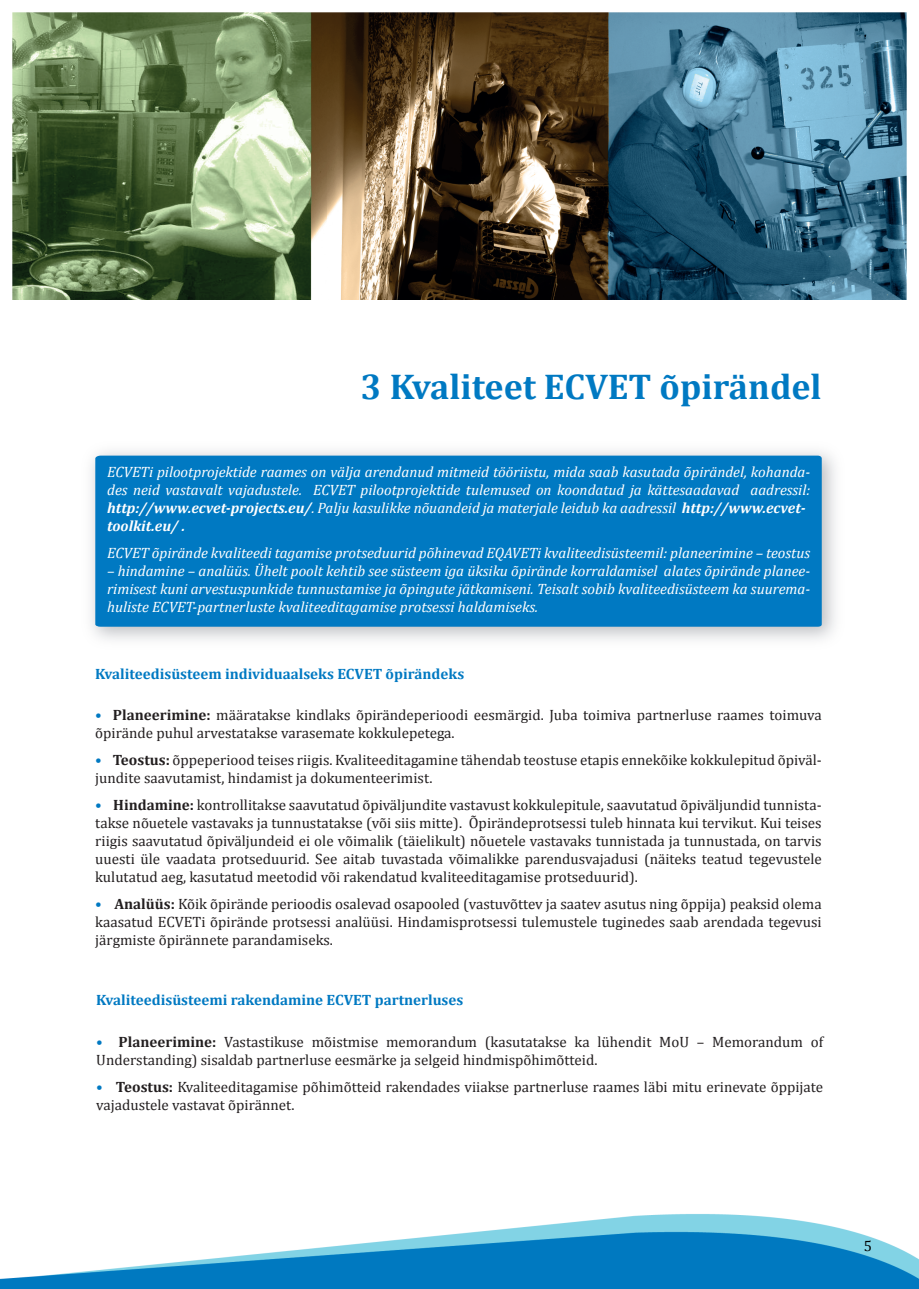
<style>
.page{position:relative;width:919px;height:1289px;background:#fff}
.page>*{position:absolute;margin:0;border:0;box-sizing:border-box;transform-origin:0 0}
.t1{font:700 36px "Cambria";color:#0079c2}
.t2{font:15px/18px "Cambria";color:#231f20}
.t3{font:italic 15px/18px "Cambria";color:#fff}
.t4{font:700 15px "Cambria";color:#0079c2}
.t5{font:15px "Cambria";color:#000001}
.s1{font-weight:700}
.s2{color:#0079c2}
</style>
<div class="page">
<img style="left:13px;top:13px;width:893px;height:286px">
<img style="left:0;top:1214px;width:918px;height:74px">
<img style="left:90px;top:450px;width:746px;height:190px">
<div style="left:95px;top:455px;width:726px;height:171px;background:#0079c2"></div>
<h1 class="t1" style="left:360px;top:361px;width:463px">3 Kvaliteet ECVET õpirändel</h1>
<p class="t3" style="left:107px;top:462px;width:704px">ECVETi pilootprojektide raames on välja arendanud mitmeid tööriistu, mida saab kasutada õpirändel, kohanda&shy;des neid vastavalt vajadustele. ECVET pilootprojektide tulemused on koondatud ja kättesaadavad aadressil: <span class="s1">http://www.ecvet-projects.eu/</span>. Palju kasulikke nõuandeid ja materjale leidub ka aadressil <span class="s1">http://www.ecvet&shy;toolkit.eu/ .</span></p>
<p class="t3" style="left:107px;top:543px;width:704px">ECVET õpirände kvaliteedi tagamise protseduurid põhinevad EQAVETi kvaliteedisüsteemil: planeerimine – teostus</p>
<p class="t3" style="left:107px;top:561px;width:704px;text-align:justify">– hindamine – analüüs. Ühelt poolt kehtib see süsteem iga üksiku õpirände korraldamisel alates õpirände planee&shy;rimisest kuni arvestuspunkide tunnustamise ja õpingute jätkamiseni. Teisalt sobib kvaliteedisüsteem ka suurema&shy;huliste ECVET-partnerluste kvaliteeditagamise protsessi haldamiseks.</p>
<p class="t4" style="left:95px;top:663px;width:370px">Kvaliteedisüsteem individuaalseks ECVET õpirändeks</p>
<p class="t2" style="left:95px;top:706px;width:727px"><span class="s2">•</span> <span class="s1">Planeerimine:</span> määratakse kindlaks õpirändeperioodi eesmärgid. Juba toimiva partnerluse raames toimuva õpirände puhul arvestatakse varasemate kokkulepetega.</p>
<p class="t2" style="left:95px;top:751px;width:728px"><span class="s2">•</span> <span class="s1">Teostus:</span> õppeperiood teises riigis. Kvaliteeditagamine tähendab teostuse etapis ennekõike kokkulepitud õpiväl&shy;jundite saavutamist, hindamist ja dokumenteerimist.</p>
<p class="t2" style="left:95px;top:796px;width:728px;text-align:justify"><span class="s2">•</span> <span class="s1">Hindamine:</span> kontrollitakse saavutatud õpiväljundite vastavust kokkulepitule, saavutatud õpiväljundid tunnista&shy;takse nõuetele vastavaks ja tunnustatakse (või siis mitte). Õpirändeprotsessi tuleb hinnata kui tervikut. Kui teises riigis saavutatud õpiväljundeid ei ole võimalik (täielikult) nõuetele vastavaks tunnistada ja tunnustada, on tarvis uuesti üle vaadata protseduurid. See aitab tuvastada võimalikke parendusvajadusi (näiteks teatud tegevustele kulutatud aeg, kasutatud meetodid või rakendatud kvaliteeditagamise protseduurid).</p>
<p class="t2" style="left:95px;top:895px;width:727px;text-align:justify"><span class="s2">•</span> <span class="s1">Analüüs:</span> Kõik õpirände perioodis osalevad osapooled (vastuvõttev ja saatev asutus ning õppija) peaksid olema kaasatud ECVETi õpirände protsessi analüüsi. Hindamisprotsessi tulemustele tuginedes saab arendada tegevusi järgmiste õpirännete parandamiseks.</p>
<p class="t4" style="left:96px;top:989px;width:368px">Kvaliteedisüsteemi rakendamine ECVET partnerluses</p>
<p class="t2" style="left:96px;top:1032px;width:728px"><span class="s2">•</span> <span class="s1">Planeerimine:</span> Vastastikuse mõistmise memorandum (kasutatakse ka lühendit MoU – Memorandum of<br>Understanding) sisaldab partnerluse eesmärke ja selgeid hindmispõhimõtteid.</p>
<p class="t2" style="left:96px;top:1077px;width:728px"><span class="s2">•</span> <span class="s1">Teostus:</span> Kvaliteeditagamise põhimõtteid rakendades viiakse partnerluse raames läbi mitu erinevate õppijate vajadustele vastavat õpirännet.</p>
<p class="t5" style="left:863px;top:1236px;width:10px">5</p>
</div>
